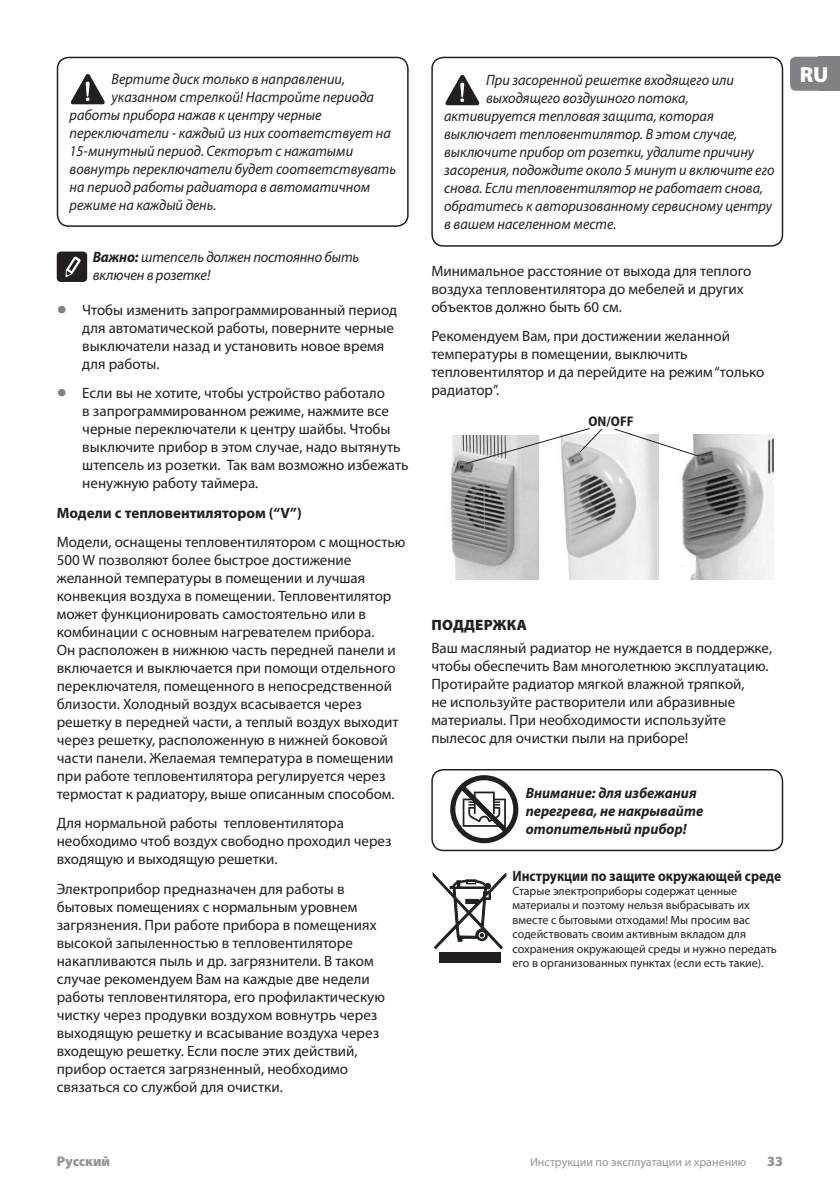
<style>
.page{position:relative;width:840px;height:1191px;background:#fff}
.page>*{position:absolute;margin:0;border:0;box-sizing:border-box;transform-origin:0 0}
.t1{font:900 22px "Myriad Pro";color:#fff}
.Body_Text{font:15px/18px "Myriad Pro";color:#231f20}
.Header_Text{font:italic 15px/18px "Myriad Pro";color:#231f20;scale:.95 1}
.t2{font:italic 700 15px/18px "Myriad Pro";color:#231f20;scale:.96 1}
.Header_Text-2{font:italic 15px/18px "Myriad Pro";color:#231f20;scale:.96 1}
.Body_Text-2{font:700 15px "Myriad Pro";color:#231f20;scale:.9 1}
.Body_Text-3{font:700 15px "Myriad Pro";color:#231f20}
.Header_Text-3{font:900 15px "Myriad Pro";letter-spacing:.02em;color:#231f20}
.t3{font:900 14px "Myriad Pro";color:#939598}
.t4{font:700 semi-condensed 14px "Myriad Pro";color:#231f20}
.Body_Text-4{font:12px/14.4px "Myriad Pro";color:#231f20}
.t5{font:12px "Myriad Pro";color:#939598}
.s1{font-weight:700}
.s2{font-size:36px;color:#808285}
</style>
<div class="page">
<div style="left:818px;top:57px;width:21px;height:34px;background:#808285"></div>
<div style="left:789px;top:57px;width:50px;height:34px;background:#808285;border-radius:6px"></div>
<svg style="left:71px;top:74px;width:34px;height:30px"></svg>
<div style="left:57px;top:57px;width:351px;height:170px;border:2px solid #231f20;border-radius:11px"></div>
<div style="left:57px;top:251px;width:30px;height:31px;background:#231f20;border-radius:4px"></div>
<svg style="left:66px;top:256px;width:15px;height:21px"></svg>
<svg style="left:445px;top:75px;width:34px;height:30px"></svg>
<div style="left:431px;top:57px;width:351px;height:190px;border:2px solid #231f20;border-radius:11px"></div>
<img style="left:450px;top:435px;width:88px;height:144px">
<img style="left:562px;top:435px;width:96px;height:144px">
<img style="left:681px;top:435px;width:92px;height:144px">
<svg style="left:465px;top:428px;width:137px;height:36px"></svg>
<svg style="left:613px;top:428px;width:85px;height:29px"></svg>
<svg style="left:450px;top:775px;width:68px;height:68px"></svg>
<div style="left:431px;top:769px;width:351px;height:82px;border:2px solid #231f20;border-radius:11px"></div>
<div style="left:438px;top:952px;width:62px;height:10px;background:#231f20"></div>
<svg style="left:432px;top:872px;width:74px;height:78px"></svg>
<p class="Header_Text" style="left:111px;top:70px;width:247px">Вертите диск только в направлении,</p>
<h1 class="t1" style="left:799px;top:62px;width:30px">RU</h1>
<p class="Header_Text" style="left:70px;top:88px;width:345px;text-indent:42px">указанном стрелкой! Настройте периода работы прибора нажав к центру черные переключатели - каждый из них соответствует на 15-минутный период. Секторът с нажатыми вовнутрь переключатели будет соответствувать на период работы радиатора в автоматичном режиме на каждый день.</p>
<p class="Header_Text-2" style="left:93px;top:248px;width:279px"><span class="s1">Важно:</span> штепсель должен постоянно быть включен в розетке!</p>
<p class="Body_Text" style="left:82px;top:301px;width:316px;text-indent:-26px"><span class="s2">•</span> Чтобы изменить запрограммированный период для автоматической работы, поверните черные выключатели назад и установить новое время для работы.</p>
<p class="Body_Text" style="left:82px;top:384px;width:327px;text-indent:-26px"><span class="s2">•</span> Если вы не хотите, чтобы устройство работало<br>в запрограммированном режиме, нажмите все черные переключатели к центру шайбы. Чтобы выключите прибор в этом случае, надо вытянуть штепсель из розетки. Так вам возможно избежать ненужную работу таймера.</p>
<p class="Body_Text-3" style="left:57px;top:503px;width:246px">Модели с тепловентилятором (“V”)</p>
<p class="Body_Text" style="left:57px;top:533px;width:350px">Модели, оснащены тепловентилятором с мощностью 500 W позволяют более быстрое достижение желанной температуры в помещении и лучшая конвекция воздуха в помещении. Тепловентилятор может функционировать самостоятельно или в комбинации с основным нагревателем прибора.<br>Он расположен в нижнюю часть передней панели и включается и выключается при помощи отдельного переключателя, помещенного в непосредственной близости. Холодный воздух всасывается через решетку в передней части, а теплый воздух выходит через решетку, расположенную в нижней боковой части панели. Желаемая температура в помещении при работе тепловентилятора регулируется через термостат к радиатору, выше описанным способом.</p>
<p class="Body_Text" style="left:57px;top:814px;width:336px">Для нормальной работы тепловентилятора необходимо чтоб воздух свободно проходил через входящую и выходящую решетки.</p>
<p class="Body_Text" style="left:57px;top:879px;width:329px">Электроприбор предназначен для работы в бытовых помещениях с нормальным уровнем загрязнения. При работе прибора в помещениях высокой запыленностью в тепловентиляторе накапливаются пыль и др. загрязнители. В таком случае рекомендуем Вам на каждые две недели работы тепловентилятора, его профилактическую чистку через продувки воздухом вовнутрь через выходящую решетку и всасывание воздуха через входещую решетку. Если после этих действий, прибор остается загрязненный, необходимо связаться со службой для очистки.</p>
<p class="Header_Text" style="left:486px;top:71px;width:262px">При засоренной решетке входящего или</p>
<p class="Header_Text" style="left:486px;top:89px;width:214px">выходящего воздушного потока,</p>
<p class="Header_Text" style="left:444px;top:107px;width:285px">активируется тепловая защита, которая</p>
<p class="Header_Text" style="left:444px;top:125px;width:310px">выключает тепловентилятор. В этом случае,</p>
<p class="Header_Text" style="left:444px;top:143px;width:327px">выключите прибор от розетки, удалите причину</p>
<p class="Header_Text" style="left:444px;top:161px;width:349px">засорения, подождите около 5 минут и включите его</p>
<p class="Header_Text" style="left:444px;top:179px;width:337px">снова. Если тепловентилятор не работает снова,</p>
<p class="Header_Text" style="left:444px;top:197px;width:346px">обратитесь к авторизованному сервисному центру</p>
<p class="Header_Text" style="left:444px;top:215px;width:183px">в вашем населенном месте.</p>
<p class="Body_Text" style="left:431px;top:262px;width:321px">Минимальное расстояние от выхода для теплого воздуха тепловентилятора до мебелей и других объектов должно быть 60 см.</p>
<p class="Body_Text" style="left:431px;top:327px;width:334px">Рекомендуем Вам, при достижении желанной температуры в помещении, выключить тепловентилятор и да перейдите на режим “только радиатор”.</p>
<p class="t4" style="left:588px;top:413px;width:47px">ON/OFF</p>
<p class="Header_Text-3" style="left:431px;top:616px;width:97px">ПОДДЕРЖКА</p>
<p class="Body_Text" style="left:431px;top:639px;width:342px">Ваш масляный радиатор не нуждается в поддержке, чтобы обеспечить Вам многолетнюю эксплуатацию.<br>Протирайте радиатор мягкой влажной тряпкой,<br>не используйте растворители или абразивные материалы. При необходимости используйте пылесос для очистки пыли на приборе!</p>
<p class="t2" style="left:525px;top:783px;width:186px">Внимание: для избежания перегрева, не накрывайте отопительный прибор!</p>
<p class="Body_Text-2" style="left:512px;top:865px;width:300px">Инструкции по защите окружающей среде</p>
<p class="Body_Text-4" style="left:512px;top:883px;width:266px">Старые электроприборы содержат ценные материалы и поэтому нельзя выбрасывать их вместе с бытовыми отходами! Мы просим вас содействовать своим активным вкладом для сохранения окружающей среды и нужно передать его в организованных пунктах (если есть такие).</p>
<p class="t3" style="left:57px;top:1153px;width:55px">Русский</p>
<p class="t5" style="left:529px;top:1154px;width:218px">Инструкции по эксплуатации и хранению</p>
<p class="t3" style="left:766px;top:1153px;width:18px">33</p>
</div>
